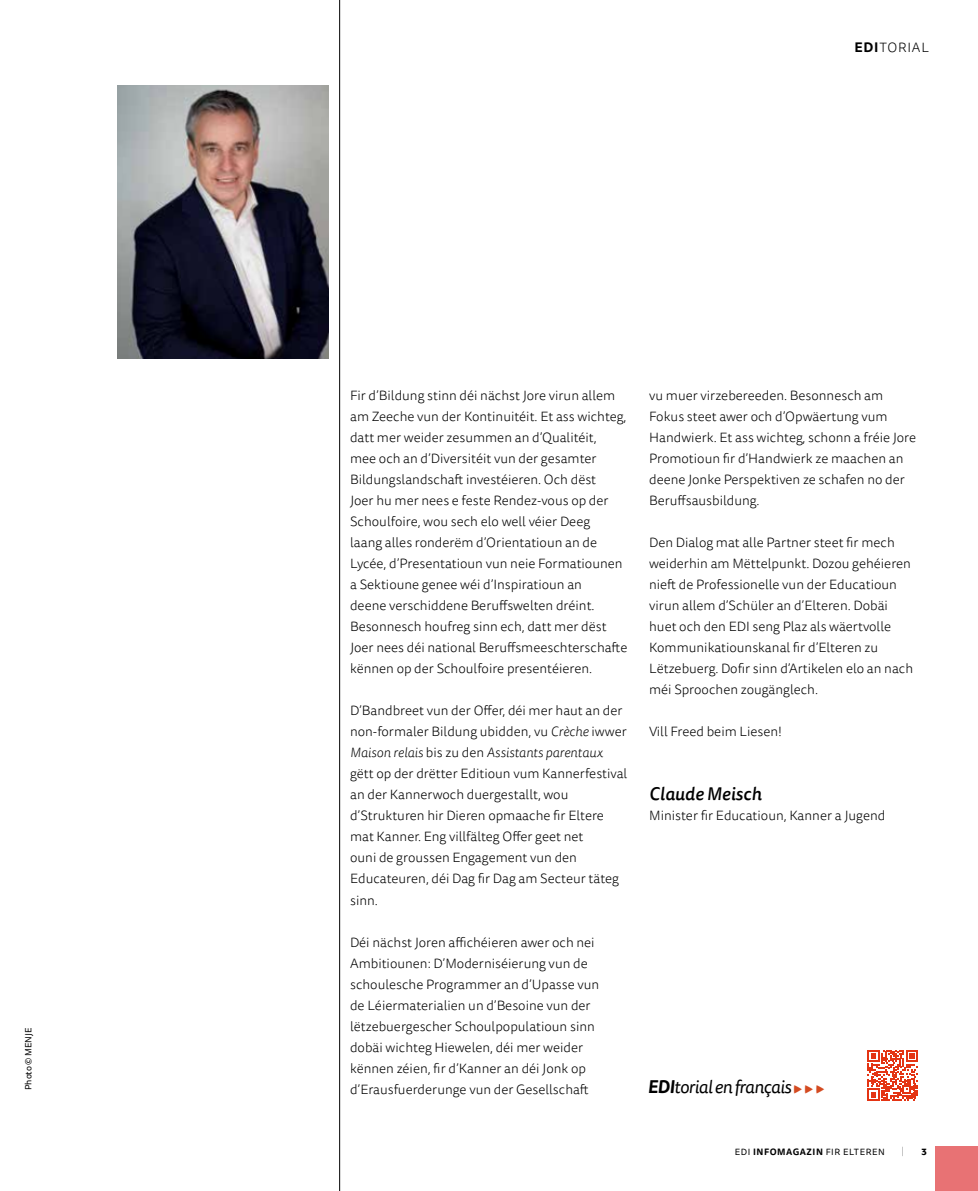
<style>
.page{position:relative;width:978px;height:1191px;background:#fff}
.page>*{position:absolute;margin:0;border:0;box-sizing:border-box;transform-origin:0 0}
.t1{font:italic 18px "Tisa Sans Pro";letter-spacing:-.03em;color:#000}
.t2{font:italic 500 18px "Tisa Sans Pro";letter-spacing:.005em;color:#000}
.t3{font:300 13.5px/21px "Tisa Sans Pro";color:#000}
.t4{font:300 12px "Mr Eaves San OT";color:#000}
.t5{font:800 10.5px "Mr Eaves San OT";color:#000}
.t6{font:9px "Tisa Sans Pro";letter-spacing:.06em;color:#000}
.t7{font:9px "Tisa Sans Pro";letter-spacing:-.01em;color:#000}
.s1{font-weight:700}
.s2{font-style:italic}
.s3{font-weight:500;font-style:normal;font-size:15px;color:#d44b21}
</style>
<div class="page">
<hr style="left:339px;top:0;width:1px;height:1191px;background:#000">
<div style="left:935px;top:1146px;width:43px;height:45px;background:#e87274"></div>
<img style="left:117px;top:85px;width:212px;height:273px">
<svg style="left:867px;top:1050px;width:51px;height:50px"></svg>
<p class="t7" style="left:22px;top:1090px;width:64px;rotate:-90deg">Photo © MENJE</p>
<p class="t3" style="left:854px;top:38px;width:76px"><span class="s1">EDI</span>TORIAL</p>
<p class="t3" style="left:350px;top:385px;width:279px">Fir d’Bildung stinn déi nächst Jore virun allem am Zeeche vun der Kontinuitéit. Et ass wichteg, datt mer weider zesummen an d’Qualitéit,<br>mee och an d’Diversitéit vun der gesamter Bildungslandschaft investéieren. Och dëst<br>Joer hu mer nees e feste Rendez-vous op der Schoulfoire, wou sech elo well véier Deeg<br>laang alles ronderëm d’Orientatioun an de Lycée, d’Presentatioun vun neie Formatiounen a Sektioune genee wéi d’Inspiratioun an<br>deene verschiddene Beruffswelten dréint.<br>Besonnesch houfreg sinn ech, datt mer dëst Joer nees déi national Beruffsmeeschterschafte kënnen op der Schoulfoire presentéieren.</p>
<p class="t3" style="left:350px;top:700px;width:279px">D’Bandbreet vun der Offer, déi mer haut an der non-formaler Bildung ubidden, vu <span class="s2">Crèche</span> iwwer <span class="s2">Maison relais</span> bis zu den <span class="s2">Assistants parentaux </span>gëtt op der drëtter Editioun vum Kannerfestival an der Kannerwoch duergestallt, wou d’Strukturen hir Dieren opmaache fir Eltere mat Kanner. Eng villfälteg Offer geet net<br>ouni de groussen Engagement vun den Educateuren, déi Dag fir Dag am Secteur täteg sinn.</p>
<p class="t3" style="left:350px;top:931px;width:251px">Déi nächst Joren affichéieren awer och nei Ambitiounen: D’Moderniséierung vun de schoulesche Programmer an d’Upasse vun de Léiermaterialien un d’Besoine vun der lëtzebuergescher Schoulpopulatioun sinn dobäi wichteg Hiewelen, déi mer weider kënnen zéien, fir d’Kanner an déi Jonk op d’Erausfuerderunge vun der Gesellschaft</p>
<p class="t3" style="left:649px;top:385px;width:268px">vu muer virzebereeden. Besonnesch am Fokus steet awer och d’Opwäertung vum Handwierk. Et ass wichteg, schonn a fréie Jore Promotioun fir d’Handwierk ze maachen an deene Jonke Perspektiven ze schafen no der Beruffsausbildung.</p>
<p class="t3" style="left:649px;top:532px;width:266px">Den Dialog mat alle Partner steet fir mech weiderhin am Mëttelpunkt. Dozou gehéieren nieft de Professionelle vun der Educatioun virun allem d’Schüler an d’Elteren. Dobäi huet och den EDI seng Plaz als wäertvolle Kommunikatiounskanal fir d’Elteren zu Lëtzebuerg. Dofir sinn d’Artikelen elo an nach méi Sproochen zougänglech.</p>
<p class="t3" style="left:649px;top:721px;width:134px">Vill Freed beim Liesen!</p>
<h1 class="t2" style="left:649px;top:781px;width:114px">Claude Meisch</h1>
<p class="t3" style="left:649px;top:805px;width:238px">Minister fir Educatioun, Kanner a Jugend</p>
<h1 class="t1" style="left:648px;top:1075px;width:178px"><span class="s1">EDI</span>torial en français <span class="s3">▸ ▸ ▸</span></h1>
<p class="t6" style="left:735px;top:1146px;width:151px">EDI <span class="s1">INFOMAGAZIN</span> FIR ELTEREN</p>
<p class="t4" style="left:902px;top:1145px;width:4px">|</p>
<p class="t5" style="left:922px;top:1145px;width:7px">3</p>
</div>
